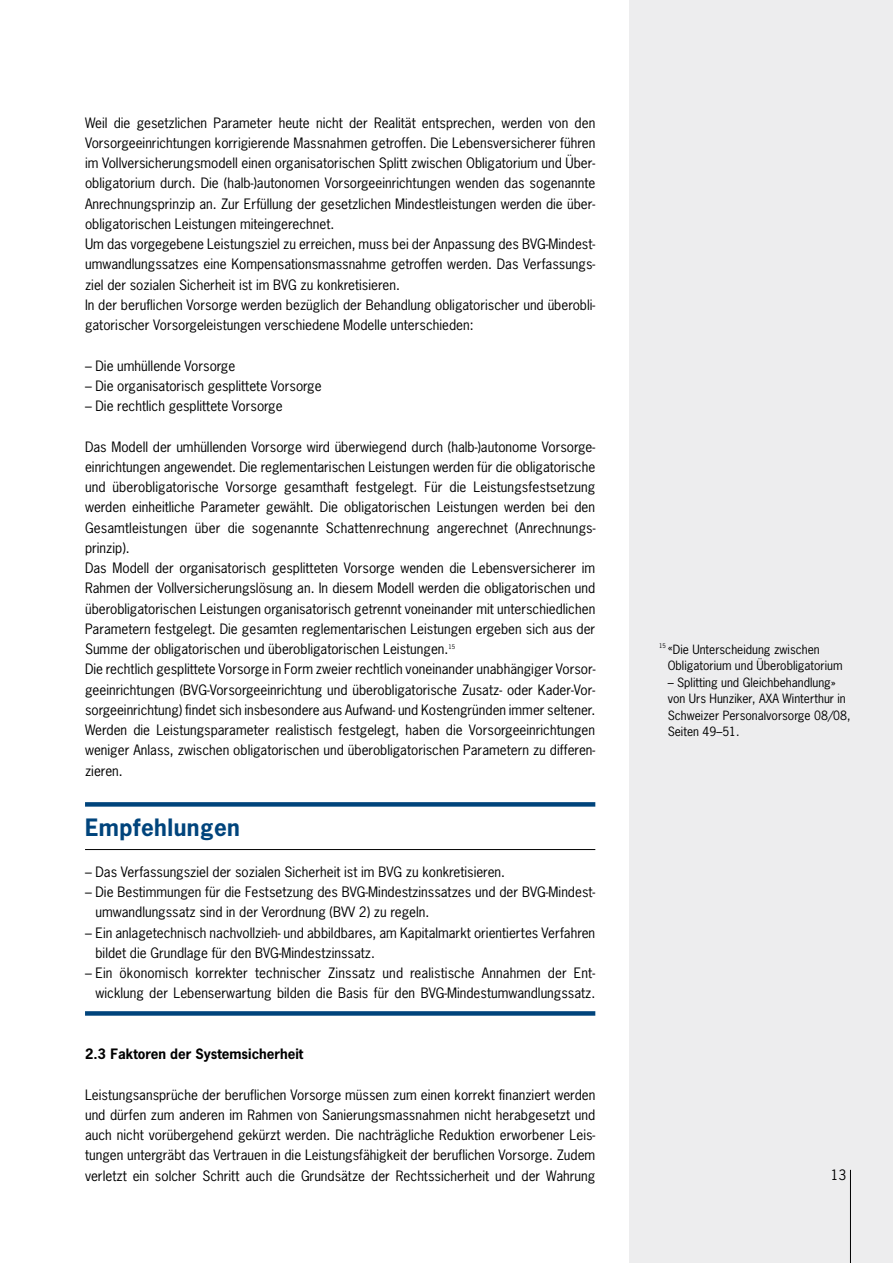
<style>
.page{position:relative;width:893px;height:1263px;background:#fff}
.page>*{position:absolute;margin:0;border:0;box-sizing:border-box;transform-origin:0 0}
.t1{font:700 22.5px "News Gothic LT";letter-spacing:.02em;color:#00447c}
.t2{font:13.5px/20.2px "News Gothic LT";color:#000}
.t3{font:700 13.5px "News Gothic LT";color:#000}
.t4{font:12px/16.5px "News Gothic LT";color:#000}
.t5{font:6px "News Gothic LT";color:#000}
</style>
<div class="page">
<div style="left:629px;top:0;width:264px;height:1263px;background:#ededee"></div>
<hr style="left:850px;top:1170px;width:1px;height:93px;background:#000">
<div style="left:85px;top:802px;width:510px;height:5px;background:#00447c"></div>
<hr style="left:85px;top:849px;width:510px;height:1px;background:#000">
<div style="left:85px;top:1011px;width:510px;height:5px;background:#00447c"></div>
<p class="t2" style="left:85px;top:112px;width:512px">Weil die gesetzlichen Parameter heute nicht der Realität entsprechen, werden von den Vorsorgeeinrichtungen korrigierende Massnahmen getroffen. Die Lebensversicherer führen im Vollversicherungsmodell einen organisatorischen Splitt zwischen Obligatorium und Über&shy;obligatorium durch. Die (halb-)autonomen Vorsorgeeinrichtungen wenden das sogenannte Anrechnungsprinzip an. Zur Erfüllung der gesetzlichen Mindestleistungen werden die über&shy;obligatorischen Leistungen miteingerechnet.<br>Um das vorgegebene Leistungsziel zu erreichen, muss bei der Anpassung des BVG-Mindest&shy;umwandlungssatzes eine Kompensationsmassnahme getroffen werden. Das Verfassungs&shy;ziel der sozialen Sicherheit ist im BVG zu konkretisieren.<br>In der beruflichen Vorsorge werden bezüglich der Behandlung obligatorischer und überobli&shy;gatorischer Vorsorgeleistungen verschiedene Modelle unterschieden:</p>
<p class="t2" style="left:85px;top:355px;width:152px">– Die umhüllende Vorsorge</p>
<p class="t2" style="left:85px;top:375px;width:238px">– Die organisatorisch gesplittete Vorsorge</p>
<p class="t2" style="left:85px;top:396px;width:199px">– Die rechtlich gesplittete Vorsorge</p>
<p class="t2" style="left:85px;top:436px;width:512px">Das Modell der umhüllenden Vorsorge wird überwiegend durch (halb-)autonome Vorsorge&shy;einrichtungen angewendet. Die reglementarischen Leistungen werden für die obligatorische und überobligatorische Vorsorge gesamthaft festgelegt. Für die Leistungsfestsetzung werden einheitliche Parameter gewählt. Die obligatorischen Leistungen werden bei den Gesamtleistungen über die sogenannte Schattenrechnung angerechnet (Anrechnungs&shy;prinzip).<br>Das Modell der organisatorisch gesplitteten Vorsorge wenden die Lebensversicherer im Rahmen der Vollversicherungslösung an. In diesem Modell werden die obligatorischen und überobligatorischen Leistungen organisatorisch getrennt voneinander mit unterschiedlichen Parametern festgelegt. Die gesamten reglementarischen Leistungen ergeben sich aus der Summe der obligatorischen und überobligatorischen Leistungen.</p>
<p class="t5" style="left:448px;top:642px;width:8px">15</p>
<p class="t2" style="left:85px;top:659px;width:512px;text-align:justify">Die rechtlich gesplittete Vorsorge in Form zweier rechtlich voneinander unabhängiger Vorsor&shy;geeinrichtungen (BVG-Vorsorgeeinrichtung und überobligatorische Zusatz- oder Kader-Vor&shy;sorgeeinrichtung) findet sich insbesondere aus Aufwand- und Kostengründen immer seltener.<br>Werden die Leistungsparameter realistisch festgelegt, haben die Vorsorgeeinrichtungen weniger Anlass, zwischen obligatorischen und überobligatorischen Parametern zu differen&shy;zieren.</p>
<h1 class="t1" style="left:85px;top:813px;width:156px">Empfehlungen</h1>
<p class="t2" style="left:85px;top:861px;width:422px">– Das Verfassungsziel der sozialen Sicherheit ist im BVG zu konkretisieren.</p>
<p class="t2" style="left:95px;top:882px;width:501px;text-indent:-10px">– Die Bestimmungen für die Festsetzung des BVG-Mindestzinssatzes und der BVG-Mindest&shy;umwandlungssatz sind in der Verordnung (BVV 2) zu regeln.</p>
<p class="t2" style="left:95px;top:922px;width:501px;text-indent:-10px">– Ein anlagetechnisch nachvollzieh- und abbildbares, am Kapitalmarkt orientiertes Verfahren bildet die Grundlage für den BVG-Mindestzinssatz.</p>
<p class="t2" style="left:85px;top:963px;width:512px;text-align:right">– Ein ökonomisch korrekter technischer Zinssatz und realistische Annahmen der Ent&shy;wicklung der Lebenserwartung bilden die Basis für den BVG-Mindestumwandlungssatz.</p>
<p class="t3" style="left:85px;top:1045px;width:220px">2.3 Faktoren der Systemsicherheit</p>
<p class="t2" style="left:85px;top:1084px;width:512px;text-align:justify">Leistungsansprüche der beruflichen Vorsorge müssen zum einen korrekt finanziert werden und dürfen zum anderen im Rahmen von Sanierungsmassnahmen nicht herabgesetzt und auch nicht vorübergehend gekürzt werden. Die nachträgliche Reduktion erworbener Leis&shy;tungen untergräbt das Vertrauen in die Leistungsfähigkeit der beruflichen Vorsorge. Zudem verletzt ein solcher Schritt auch die Grundsätze der Rechtssicherheit und der Wahrung</p>
<p class="t4" style="left:668px;top:641px;width:176px;text-indent:-9px"><sup>15</sup> «Die Unterscheidung zwischen<br>Obligatorium und Überobligatorium</p>
<p class="t4" style="left:668px;top:674px;width:184px">– Splitting und Gleichbehandlung» von Urs Hunziker, AXA Winterthur in<br>Schweizer Personalvorsorge 08/08,<br>Seiten 49–51.</p>
<p class="t2" style="left:831px;top:1165px;width:17px">13</p>
</div>
